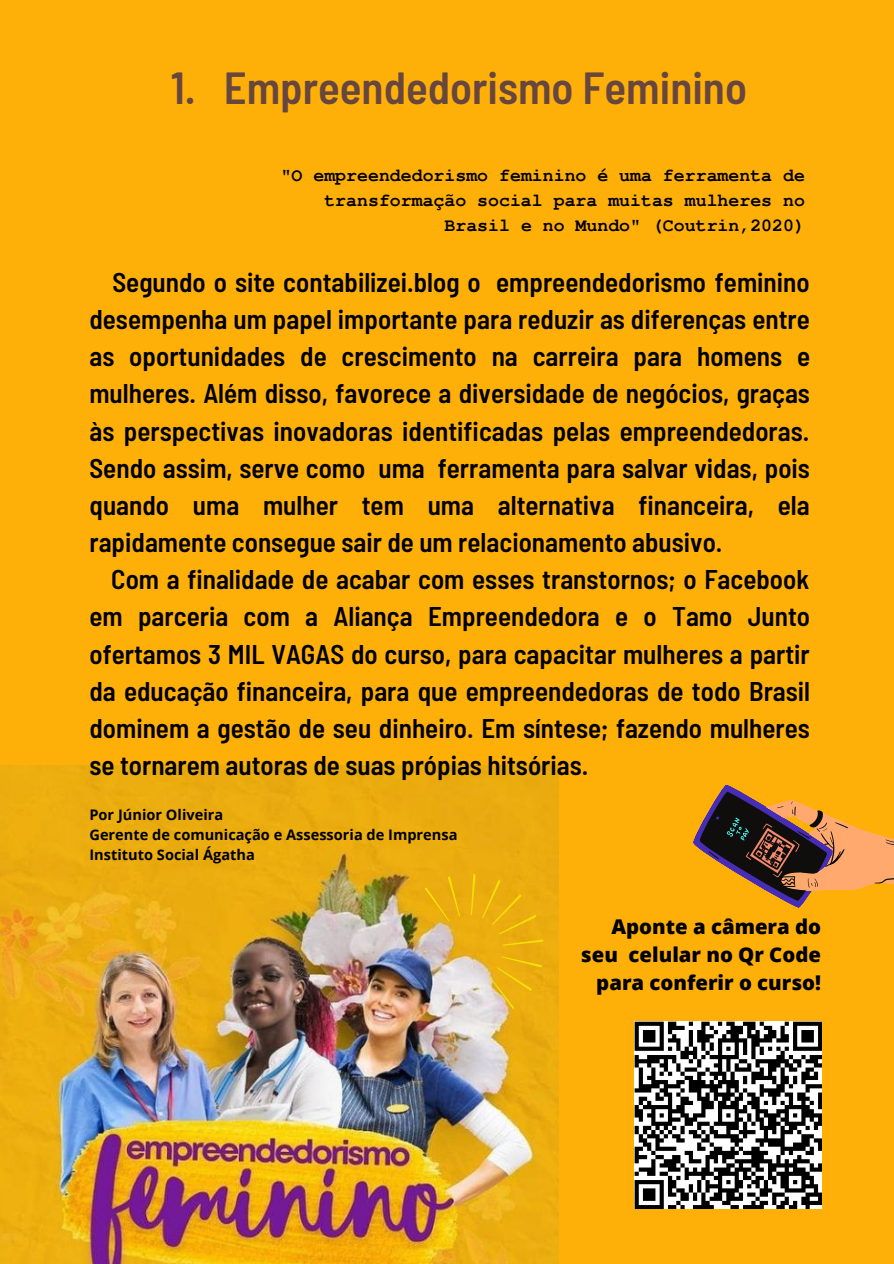
<style>
.page{position:relative;width:894px;height:1264px;background:#fff}
.page>*{position:absolute;margin:0;border:0;box-sizing:border-box;transform-origin:0 0}
.t1{font:600 semi-condensed 44.85px "Barlow";color:#66463e}
.t2{font:600 semi-condensed 27px/37.2px "Barlow";color:#000;text-align:justify}
.t3{font:800 20.4px/28.3px "Open Sans";color:#000;text-align:right}
.t4{font:700 18.15px/25px "Tlwg Typewriter";color:#000;text-align:right}
.t5{font:700 14.55px "Open Sans";color:#000}
</style>
<div class="page">
<div style="left:0;top:0;width:893px;height:1263px;background:#ffb008"></div>
<img style="left:0;top:765px;width:558px;height:498px">
<svg style="left:634px;top:1021px;width:187px;height:187px;background:#7d7d7d"></svg>
<svg style="left:693px;top:785px;width:200px;height:123px"></svg>
<svg style="left:424px;top:844px;width:135px;height:165px;background:#e5b334"></svg>
<p class="t1" style="left:171px;top:59px;width:577px">1. Empreendedorismo Feminino</p>
<p class="t4" style="left:280px;top:163px;width:525px">"O empreendedorismo feminino é uma ferramenta de transformação social para muitas mulheres no<br>Brasil e no Mundo" (Coutrin,2020)</p>
<p class="t2" style="left:89px;top:262px;width:722px;text-indent:23px">Segundo o site contabilizei.blog o empreendedorismo feminino desempenha um papel importante para reduzir as diferenças entre as oportunidades de crescimento na carreira para homens e mulheres. Além disso, favorece a diversidade de negócios, graças às perspectivas inovadoras identificadas pelas empreendedoras.<br>Sendo assim, serve como uma ferramenta para salvar vidas, pois quando uma mulher tem uma alternativa financeira, ela rapidamente consegue sair de um relacionamento abusivo.</p>
<p class="t2" style="left:89px;top:560px;width:722px;text-indent:22px">Com a finalidade de acabar com esses transtornos; o Facebook em parceria com a Aliança Empreendedora e o Tamo Junto ofertamos 3 MIL VAGAS do curso, para capacitar mulheres a partir da educação financeira, para que empreendedoras de todo Brasil dominem a gestão de seu dinheiro. Em síntese; fazendo mulheres se tornarem autoras de suas própias hitsórias.</p>
<p class="t5" style="left:89px;top:804px;width:135px">Por Júnior Oliveira</p>
<p class="t5" style="left:89px;top:824px;width:369px">Gerente de comunicação e Assessoria de Imprensa</p>
<p class="t5" style="left:89px;top:844px;width:167px">Instituto Social Ágatha</p>
<p class="t3" style="left:580px;top:911px;width:241px">Aponte a câmera do seu celular no Qr Code para conferir o curso!</p>
</div>
